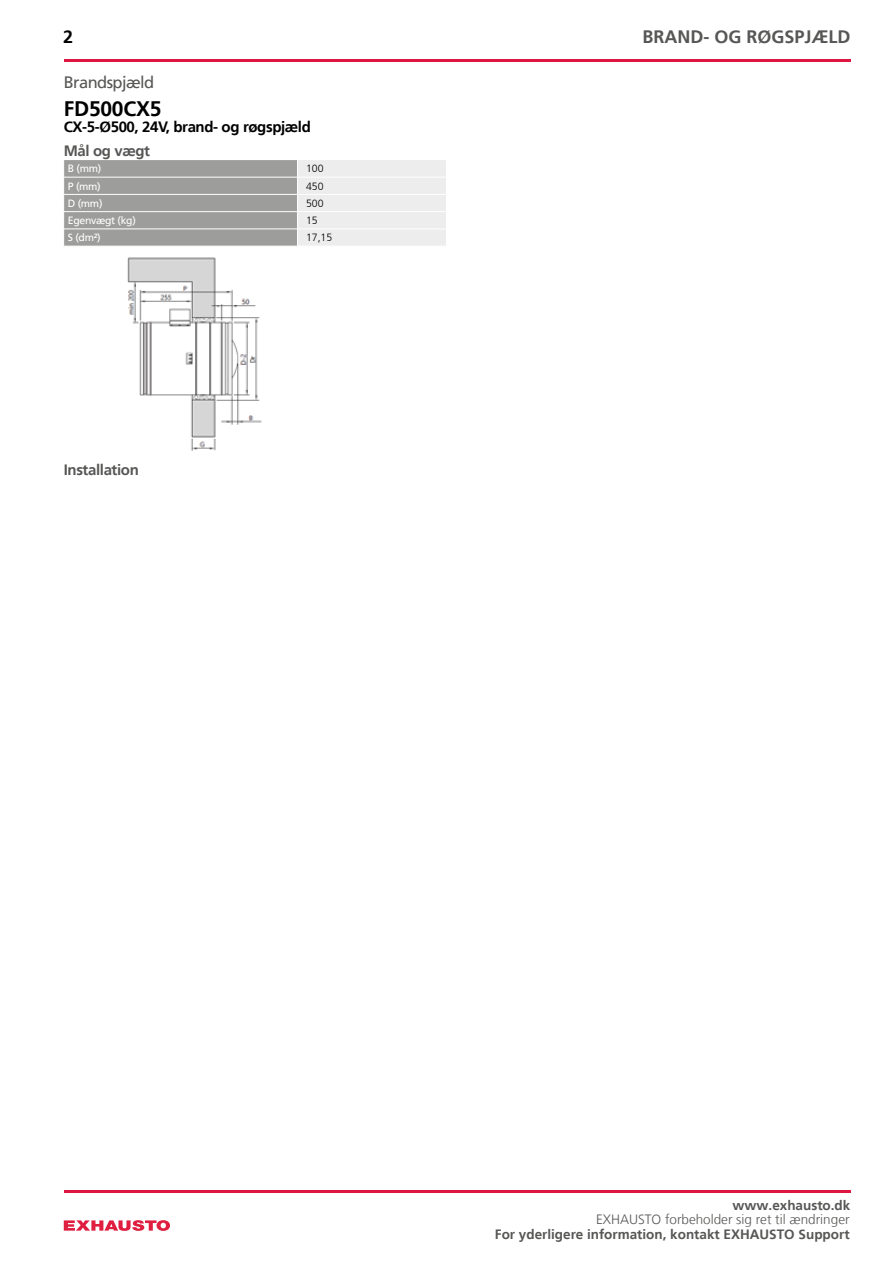
<style>
.page{position:relative;width:893px;height:1263px;background:#fff}
.page>*{position:absolute;margin:0;border:0;box-sizing:border-box;transform-origin:0 0}
.t1{font:700 21px "Frutiger LT";letter-spacing:-.01em;color:#000}
.t2{font:700 18px "Frutiger LT";color:#575756}
.t3{font:700 18px "Frutiger LT";color:#000}
.t4{font:16.5px "Frutiger LT";letter-spacing:-.035em;color:#575756}
.t5{font:700 15px "Frutiger LT";letter-spacing:-.025em;color:#000}
.t6{font:700 15px "Frutiger LT";letter-spacing:-.025em;color:#575756}
.t7{font:700 13.5px "Frutiger LT";color:#575756}
.t8{font:300 13.5px "Frutiger LT";color:#575756}
.t9{font:10.5px "Frutiger LT";letter-spacing:-.03em;color:#fff}
.t10{font:300 10.5px "Frutiger LT";color:#000}
</style>
<div class="page">
<svg style="left:64px;top:1220px;width:106px;height:11px"></svg>
<hr style="left:64px;top:60px;width:786px;height:2px;background:#df1641">
<hr style="left:64px;top:1190px;width:786px;height:2px;background:#df1641">
<svg style="left:63px;top:160px;width:383px;height:86px;background:#bfbfbf"></svg>
<img style="left:127px;top:257px;width:135px;height:194px">
<h2 class="t3" style="left:63px;top:27px;width:12px">2</h2>
<p class="t4" style="left:64px;top:73px;width:92px">Brandspjæld</p>
<h1 class="t1" style="left:64px;top:96px;width:99px">FD500CX5</h1>
<p class="t5" style="left:64px;top:118px;width:249px">CX-5-Ø500, 24V, brand- og røgspjæld</p>
<p class="t6" style="left:64px;top:142px;width:88px">Mål og vægt</p>
<p class="t9" style="left:68px;top:163px;width:35px">B (mm)</p>
<p class="t10" style="left:306px;top:163px;width:19px">100</p>
<p class="t9" style="left:68px;top:180px;width:34px">P (mm)</p>
<p class="t10" style="left:306px;top:180px;width:19px">450</p>
<p class="t9" style="left:68px;top:197px;width:36px">D (mm)</p>
<p class="t10" style="left:306px;top:197px;width:19px">500</p>
<p class="t9" style="left:68px;top:214px;width:69px">Egenvægt (kg)</p>
<p class="t10" style="left:306px;top:215px;width:13px">15</p>
<p class="t9" style="left:68px;top:232px;width:34px">S (dm²)</p>
<p class="t10" style="left:306px;top:232px;width:28px">17,15</p>
<p class="t6" style="left:64px;top:461px;width:77px">Installation</p>
<h2 class="t2" style="left:642px;top:27px;width:209px">BRAND- OG RØGSPJÆLD</h2>
<p class="t7" style="left:733px;top:1198px;width:119px">www.exhausto.dk</p>
<p class="t8" style="left:596px;top:1212px;width:255px">EXHAUSTO forbeholder sig ret til ændringer</p>
<p class="t7" style="left:495px;top:1226px;width:356px">For yderligere information, kontakt EXHAUSTO Support</p>
</div>
